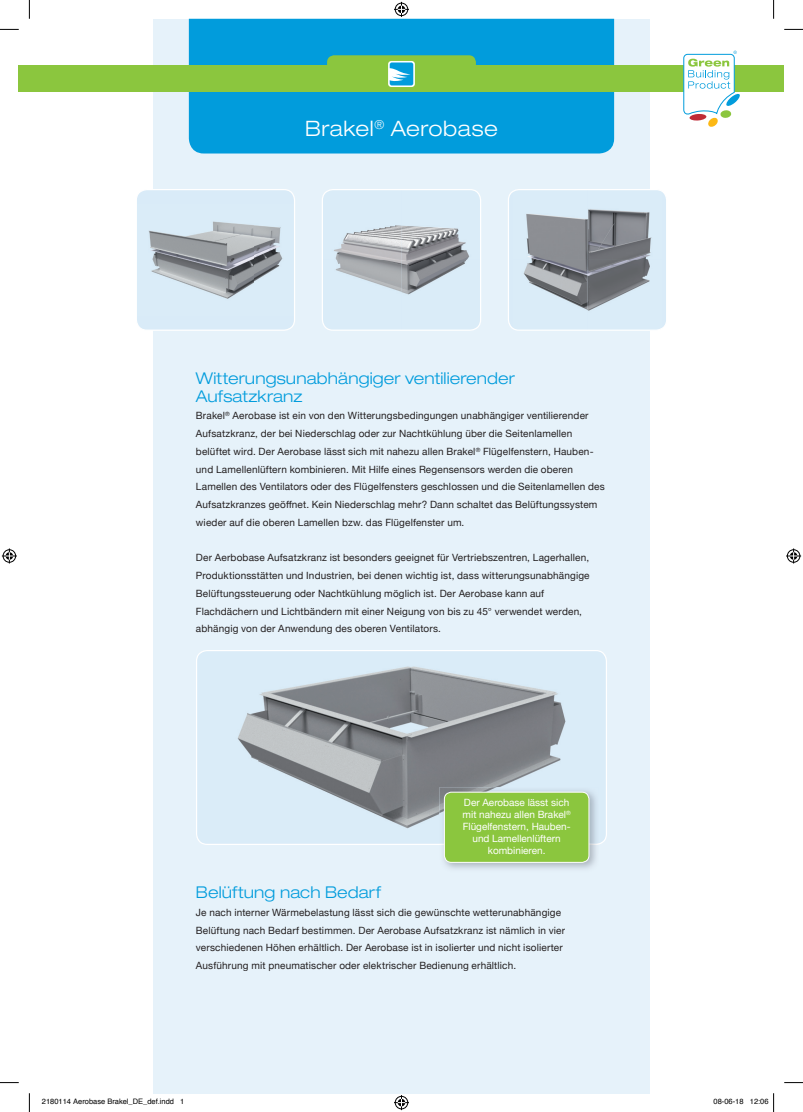
<style>
.page{position:relative;width:803px;height:1112px;background:#fff}
.page>*{position:absolute;margin:0;border:0;box-sizing:border-box;transform-origin:0 0}
.t1{font:300 expanded 21.25px "Helvetica Neue";letter-spacing:.025em;color:#fff}
.t2{font:300 expanded 16.25px/17.8px "Helvetica Neue";letter-spacing:.01em;color:#019cdc}
.t3{font:10px/17.8px "Helvetica Neue";letter-spacing:.015em;color:#231f20}
.t4{font:10px/12px "Helvetica Neue";color:#fff;text-align:center}
.t5{font:7.5px "Helvetica";color:#000}
</style>
<div class="page">
<div style="left:153px;top:19px;width:496px;height:1073px;background:#e6f2fa"></div>
<div style="left:189px;top:19px;width:425px;height:134px;background:#019cdc"></div>
<div style="left:19px;top:66px;width:765px;height:26px;background:#8bc63e"></div>
<svg style="left:683px;top:51px;width:57px;height:76px"></svg>
<div style="left:388px;top:61px;width:27px;height:26px;background:#fff;border-radius:3px"></div>
<svg style="left:327px;top:55px;width:149px;height:31px"></svg>
<svg style="left:196px;top:650px;width:411px;height:194px;fill:#d9ebf7"></svg>
<img style="left:439px;top:787px;width:160px;height:82px">
<img style="left:439px;top:843px;width:160px;height:1px">
<div style="left:444px;top:792px;width:145px;height:70px;background:#8bc63e;border-radius:7px"></div>
<div style="left:444px;top:791px;width:145px;height:71px;border:1px solid #fff;border-radius:7px"></div>
<img style="left:324px;top:191px;width:155px;height:138px">
<div style="left:322px;top:189px;width:159px;height:142px;border:1px solid #fff;border-radius:11px"></div>
<div style="left:508px;top:189px;width:159px;height:141px;background:#d9ebf8;border-radius:11px"></div>
<img style="left:512px;top:191px;width:150px;height:138px">
<div style="left:508px;top:189px;width:159px;height:142px;border:1px solid #fff;border-radius:11px"></div>
<div style="left:136px;top:189px;width:159px;height:141px;background:#d9ebf8;border-radius:11px"></div>
<img style="left:149px;top:221px;width:134px;height:78px">
<div style="left:136px;top:189px;width:159px;height:142px;border:1px solid #fff;border-radius:11px"></div>
<svg style="left:0;top:29px;width:19px;height:1px"></svg>
<svg style="left:784px;top:29px;width:19px;height:1px"></svg>
<svg style="left:0;top:1082px;width:19px;height:1px"></svg>
<svg style="left:784px;top:1082px;width:19px;height:1px"></svg>
<svg style="left:29px;top:0;width:1px;height:19px"></svg>
<svg style="left:29px;top:1093px;width:1px;height:18px"></svg>
<svg style="left:773px;top:0;width:1px;height:19px"></svg>
<svg style="left:394px;top:2px;width:15px;height:15px"></svg>
<svg style="left:394px;top:1095px;width:15px;height:14px"></svg>
<svg style="left:2px;top:548px;width:15px;height:15px"></svg>
<svg style="left:786px;top:548px;width:15px;height:15px"></svg>
<svg style="left:773px;top:1093px;width:1px;height:18px"></svg>
<h1 class="t1" style="left:305px;top:115px;width:194px">Brakel<sup>®</sup> Aerobase</h1>
<h2 class="t2" style="left:196px;top:369px;width:320px">Witterungsunabhängiger ventilierender<br>Aufsatzkranz</h2>
<p class="t3" style="left:196px;top:407px;width:410px">Brakel<sup>®</sup> Aerobase ist ein von den Witterungsbedingungen unabhängiger ventilierender Aufsatzkranz, der bei Niederschlag oder zur Nachtkühlung über die Seitenlamellen belüftet wird. Der Aerobase lässt sich mit nahezu allen Brakel<sup>®</sup> Flügelfenstern, Hauben&shy;und Lamellenlüftern kombinieren. Mit Hilfe eines Regensensors werden die oberen Lamellen des Ventilators oder des Flügelfensters geschlossen und die Seitenlamellen des Aufsatzkranzes geöffnet. Kein Niederschlag mehr? Dann schaltet das Belüftungssystem wieder auf die oberen Lamellen bzw. das Flügelfenster um.</p>
<p class="t3" style="left:196px;top:549px;width:395px">Der Aerbobase Aufsatzkranz ist besonders geeignet für Vertriebszentren, Lagerhallen, Produktionsstätten und Industrien, bei denen wichtig ist, dass witterungsunabhängige Belüftungssteuerung oder Nachtkühlung möglich ist. Der Aerobase kann auf Flachdächern und Lichtbändern mit einer Neigung von bis zu 45° verwendet werden, abhängig von der Anwendung des oberen Ventilators.</p>
<p class="t4" style="left:463px;top:797px;width:110px">Der Aerobase lässt sich mit nahezu allen Brakel<sup>®<br></sup>Flügelfenstern, Hauben&shy;und Lamellenlüftern kombinieren.</p>
<h2 class="t2" style="left:196px;top:883px;width:186px">Belüftung nach Bedarf</h2>
<p class="t3" style="left:196px;top:903px;width:371px">Je nach interner Wärmebelastung lässt sich die gewünschte wetterunabhängige Belüftung nach Bedarf bestimmen. Der Aerobase Aufsatzkranz ist nämlich in vier verschiedenen Höhen erhältlich. Der Aerobase ist in isolierter und nicht isolierter Ausführung mit pneumatischer oder elektrischer Bedienung erhältlich.</p>
<p class="t5" style="left:42px;top:1095px;width:144px">2180114 Aerobase Brakel_DE_def.indd 1</p>
<p class="t5" style="left:713px;top:1095px;width:57px">08-06-18 12:06</p>
</div>
